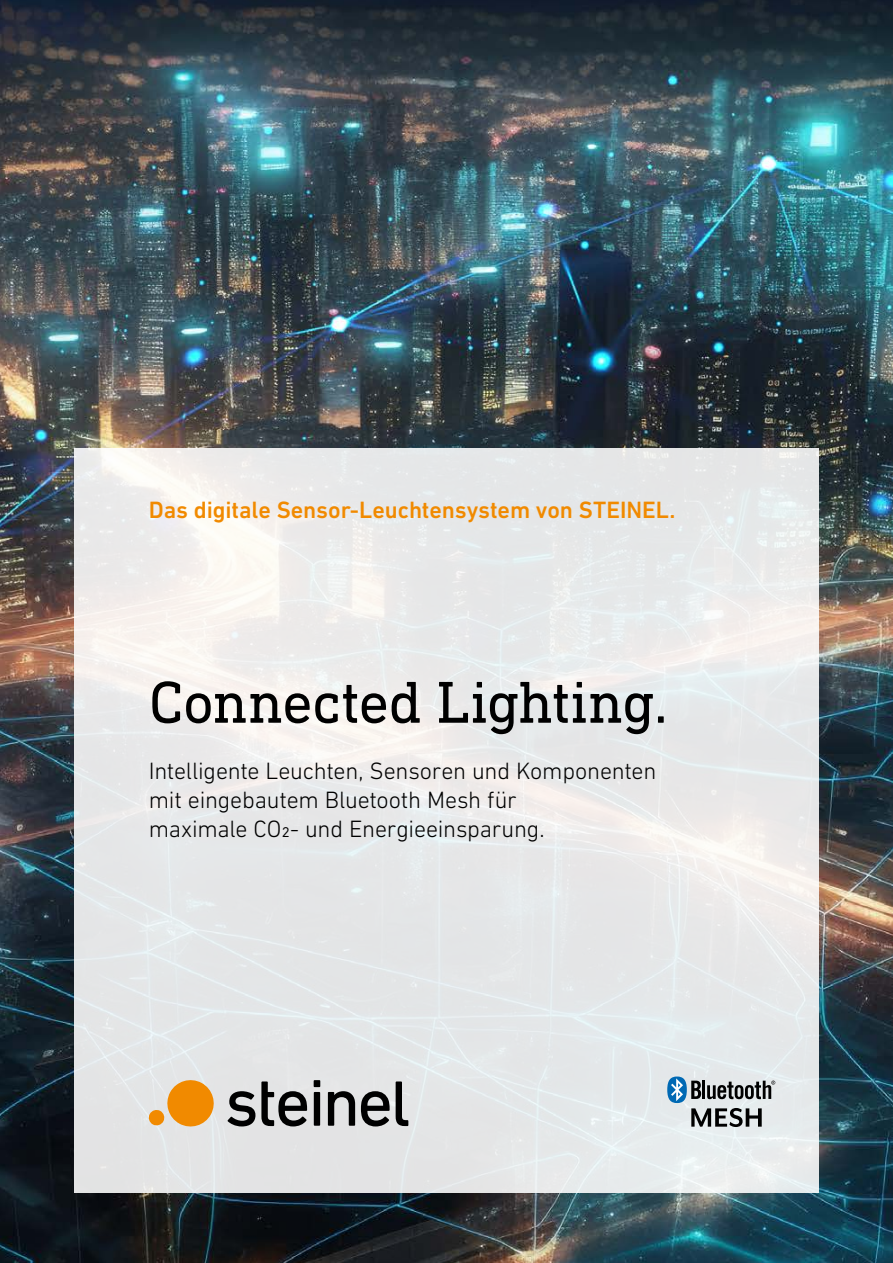
<style>
.page{position:relative;width:893px;height:1263px;background:#fff}
.page>*{position:absolute;margin:0;border:0;box-sizing:border-box;transform-origin:0 0}
.t1{font:60px "DIN Next Slab Pro";letter-spacing:-.005em;color:#000}
.t2{font:300 24px/29.2px "DIN Next W1 G";letter-spacing:-.01em;color:#000}
.t3{font:500 24px "DIN Next W1 G";letter-spacing:-.005em;color:#f18a00}
</style>
<div class="page">
<img style="left:0;top:0;width:893px;height:1263px">
<svg style="left:74px;top:449px;width:745px;height:744px;background:#e9eaea"></svg>
<svg style="left:228px;top:1091px;width:27px;height:35px"></svg>
<svg style="left:261px;top:1081px;width:46px;height:45px;background:#808081"></svg>
<div style="left:314px;top:1092px;width:6px;height:34px;background:#000"></div>
<div style="left:314px;top:1080px;width:6px;height:7px;background:#000"></div>
<svg style="left:328px;top:1091px;width:27px;height:35px"></svg>
<svg style="left:361px;top:1091px;width:29px;height:35px"></svg>
<svg style="left:396px;top:1081px;width:12px;height:45px"></svg>
<svg style="left:149px;top:1080px;width:68px;height:46px;background:#ebaf5d"></svg>
<svg style="left:667px;top:1076px;width:108px;height:51px;background:#9ea8ae"></svg>
<p class="t3" style="left:149px;top:496px;width:528px">Das digitale Sensor-Leuchtensystem von STEINEL.</p>
<h1 class="t1" style="left:149px;top:668px;width:521px">Connected Lighting.</h1>
<p class="t2" style="left:149px;top:756px;width:509px">Intelligente Leuchten, Sensoren und Komponenten mit eingebautem Bluetooth Mesh für<br>maximale CO2- und Energieeinsparung.</p>
</div>
